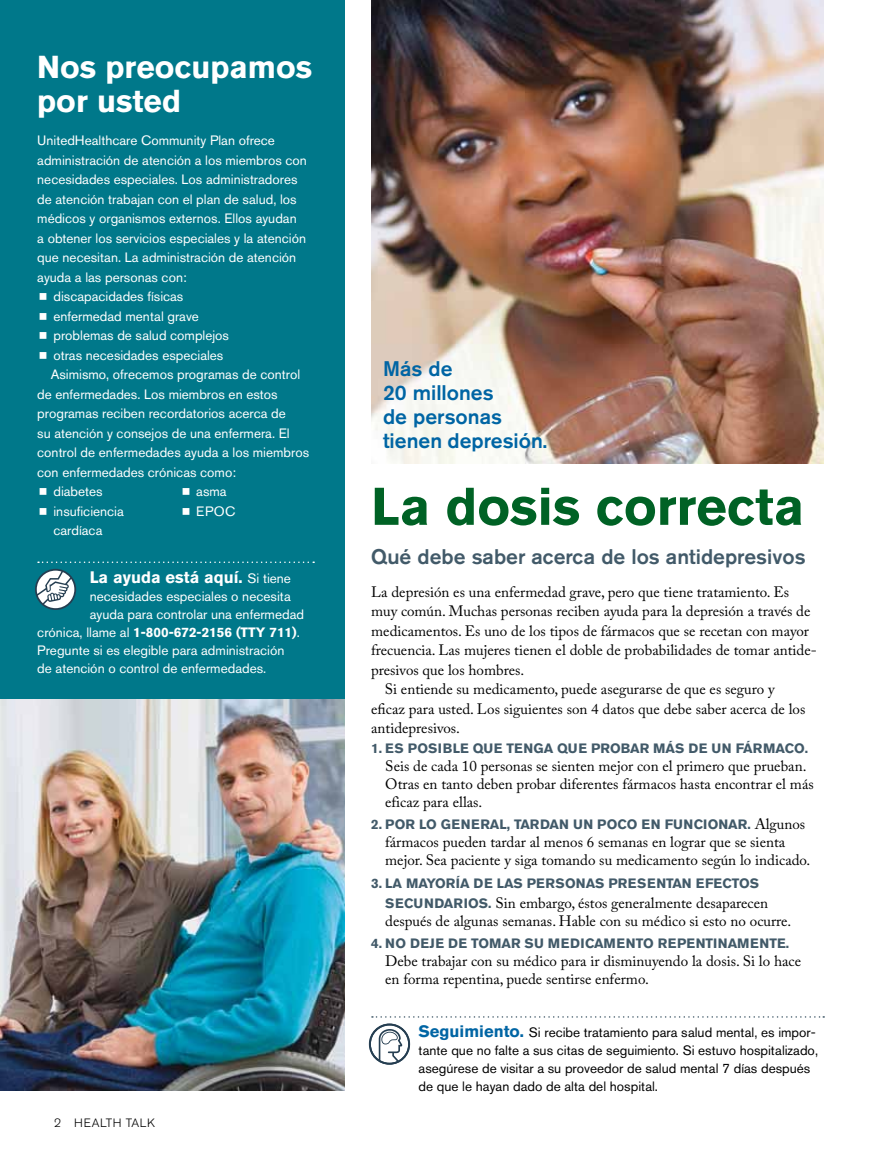
<style>
.page{position:relative;width:878px;height:1161px;background:#fff}
.page>*{position:absolute;margin:0;border:0;box-sizing:border-box;transform-origin:0 0}
.t1{font:700 52.5px "Akzidenz Grotesk BE";color:#006225}
.t2{font:700 31.5px/34.5px "Akzidenz Grotesk BE";color:#fff}
.t3{font:500 21px/24px "Akzidenz Grotesk BE";color:#0065a4}
.t4{font:500 21px "Akzidenz Grotesk BE";color:#425a69}
.t5{font:700 16.5px "Akzidenz Grotesk BE";color:#fff}
.t6{font:15px/18px "Adobe Caslon Pro";color:#000}
.t7{font:13.5px/18px "Akzidenz Grotesk BE";color:#fff}
.t8{font:13.5px/18px "Akzidenz Grotesk BE";color:#000}
.t9{font:700 13.5px "Akzidenz Grotesk BE";letter-spacing:.04em;color:#425a69}
.t10{font:700 13.5px "Akzidenz Grotesk BE";letter-spacing:.02em;color:#425a69}
.t11{font:700 13.5px "Akzidenz Grotesk BE";color:#fff}
.t12{font:300 12px "Akzidenz Grotesk BE";letter-spacing:.05em;color:#000}
.s1{font-weight:400;font-size:13.5px}
.s2{font-weight:400}
.s3{font-weight:700}
.s4{font-family:"Adobe Caslon Pro";font-weight:400;font-size:15px;color:#000}
.s5{font-family:"Akzidenz Grotesk BE";font-weight:700;font-size:13.5px;color:#425a69}
.s6{font-weight:700;font-size:16.5px;color:#0065a4}
</style>
<div class="page">
<div style="left:0;top:0;width:344px;height:1091px;background:#00788a"></div>
<svg style="left:38px;top:562px;width:276px;height:1px"></svg>
<svg style="left:35px;top:569px;width:41px;height:41px"></svg>
<img style="left:0;top:699px;width:344px;height:392px">
<svg style="left:372px;top:1016px;width:452px;height:2px"></svg>
<svg style="left:369px;top:1024px;width:41px;height:41px"></svg>
<img style="left:371px;top:0;width:453px;height:464px">
<h2 class="t2" style="left:37px;top:49px;width:276px">NOS PREOCUPAMOS<br>POR USTED</h2>
<p class="t7" style="left:37px;top:131px;width:239px">UnitedHealthcare Community Plan ofrece</p>
<p class="t7" style="left:37px;top:151px;width:271px">administración de atención a los miembros con</p>
<p class="t7" style="left:37px;top:170px;width:262px">necesidades especiales. Los administradores</p>
<p class="t7" style="left:37px;top:190px;width:261px">de atención trabajan con el plan de salud, los</p>
<p class="t7" style="left:37px;top:209px;width:261px">médicos y organismos externos. Ellos ayudan</p>
<p class="t7" style="left:37px;top:229px;width:270px">a obtener los servicios especiales y la atención</p>
<p class="t7" style="left:37px;top:248px;width:260px">que necesitan. La administración de atención</p>
<p class="t7" style="left:37px;top:268px;width:151px">ayuda a las personas con:</p>
<p class="t7" style="left:53px;top:287px;width:131px">discapacidades físicas</p>
<p class="t7" style="left:53px;top:307px;width:147px">enfermedad mental grave</p>
<p class="t7" style="left:53px;top:326px;width:177px">problemas de salud complejos</p>
<p class="t7" style="left:53px;top:346px;width:171px">otras necesidades especiales</p>
<p class="t7" style="left:51px;top:365px;width:251px">Asimismo, ofrecemos programas de control</p>
<p class="t7" style="left:37px;top:385px;width:242px">de enfermedades. Los miembros en estos</p>
<p class="t7" style="left:37px;top:404px;width:250px">programas reciben recordatorios acerca de</p>
<p class="t7" style="left:37px;top:424px;width:254px">su atención y consejos de una enfermera. El</p>
<p class="t7" style="left:37px;top:443px;width:273px">control de enfermedades ayuda a los miembros</p>
<p class="t7" style="left:37px;top:463px;width:200px">con enfermedades crónicas como:</p>
<p class="t7" style="left:53px;top:482px;width:51px">diabetes</p>
<p class="t7" style="left:53px;top:502px;width:72px">insuficiencia</p>
<p class="t7" style="left:53px;top:521px;width:50px">cardíaca</p>
<p class="t7" style="left:196px;top:482px;width:32px;line-height:19.5px">asma<br>EPO</p>
<p class="t7" style="left:225px;top:502px;width:12px">C</p>
<p class="t5" style="left:90px;top:567px;width:203px">LA AYUDA ESTÁ AQUÍ. <span class="s1">Si tiene</span></p>
<p class="t7" style="left:90px;top:587px;width:203px">necesidades especiales o necesita</p>
<p class="t7" style="left:90px;top:605px;width:216px">ayuda para controlar una enfermedad</p>
<p class="t11" style="left:37px;top:624px;width:213px"><span class="s2">crónica, llame al</span> 1-800-672-2156 (TTY</p>
<p class="t7" style="left:37px;top:623px;width:264px;text-indent:232px"><span class="s3">711)</span>.<br>Pregunte si es elegible para administración de atención o control de enfermedades.</p>
<p class="t12" style="left:54px;top:1116px;width:103px">2 HEALTH TALK</p>
<h3 class="t3" style="left:383px;top:356px;width:166px">Más de<br>20 millones<br>de personas tienen depresión.</h3>
<h1 class="t1" style="left:371px;top:476px;width:434px">LA DOSIS CORRECTA</h1>
<h3 class="t4" style="left:371px;top:543px;width:436px">Qué debe saber acerca de los antidepresivos</h3>
<p class="t6" style="left:371px;top:582px;width:419px">La depresión es una enfermedad grave, pero que tiene tratamiento. Es</p>
<p class="t6" style="left:371px;top:602px;width:441px">muy común. Muchas personas reciben ayuda para la depresión a través de</p>
<p class="t6" style="left:371px;top:621px;width:439px">medicamentos. Es uno de los tipos de fármacos que se recetan con mayor</p>
<p class="t6" style="left:371px;top:641px;width:447px">frecuencia. Las mujeres tienen el doble de probabilidades de tomar antide-</p>
<p class="t6" style="left:371px;top:660px;width:154px">presivos que los hombres.</p>
<p class="t6" style="left:384px;top:680px;width:391px">Si entiende su medicamento, puede asegurarse de que es seguro y</p>
<p class="t6" style="left:371px;top:699px;width:435px">eficaz para usted. Los siguientes son 4 datos que debe saber acerca de los</p>
<p class="t6" style="left:371px;top:719px;width:90px">antidepresivos.</p>
<p class="t9" style="left:371px;top:740px;width:20px">1. ES</p>
<p class="t10" style="left:408px;top:740px;width:402px">POS IBLE QUE TENGA QUE PROBAR MÁS DE UN FÁRMACO.</p>
<p class="t6" style="left:385px;top:756px;width:430px">Seis de cada 10 personas se sienten mejor con el primero que prueban.<br>Otras en tanto deben probar diferentes fármacos hasta encontrar el más eficaz para ellas.</p>
<p class="t9" style="left:371px;top:817px;width:435px">2. POR LO GENERAL, TARDAN UN POCO EN FUNCIONAR. <span class="s4">Algunos</span></p>
<p class="t6" style="left:385px;top:833px;width:426px">fármacos pueden tardar al menos 6 semanas en lograr que se sienta mejor. Sea paciente y siga tomando su medicamento según lo indicado.</p>
<p class="t9" style="left:371px;top:876px;width:19px">3. LA</p>
<p class="t9" style="left:406px;top:876px;width:352px">MAYORÍA DE LAS PERSONAS PRES ENTAN EFECTOS</p>
<p class="t6" style="left:385px;top:893px;width:407px"><span class="s5">S ECUNDARIOS.</span> Sin embargo, éstos generalmente desaparecen después de algunas semanas. Hable con su médico si esto no ocurre.</p>
<p class="t9" style="left:371px;top:936px;width:419px">4. NO DEJE DE TOMAR SU MEDICAM ENTO REPENTINAM ENTE.</p>
<p class="t6" style="left:385px;top:952px;width:417px">Debe trabajar con su médico para ir disminuyendo la dosis. Si lo hace en forma repentina, puede sentirse enfermo.</p>
<p class="t8" style="left:418px;top:1024px;width:401px"><span class="s6">SEGUIMIENTO.</span> Si recibe tratamiento para salud mental, es impor&shy;tante que no falte a sus citas de seguimiento. Si estuvo hospitalizado, asegúrese de visitar a su proveedor de salud mental 7 días después de que le hayan dado de alta del hospital.</p>
</div>
